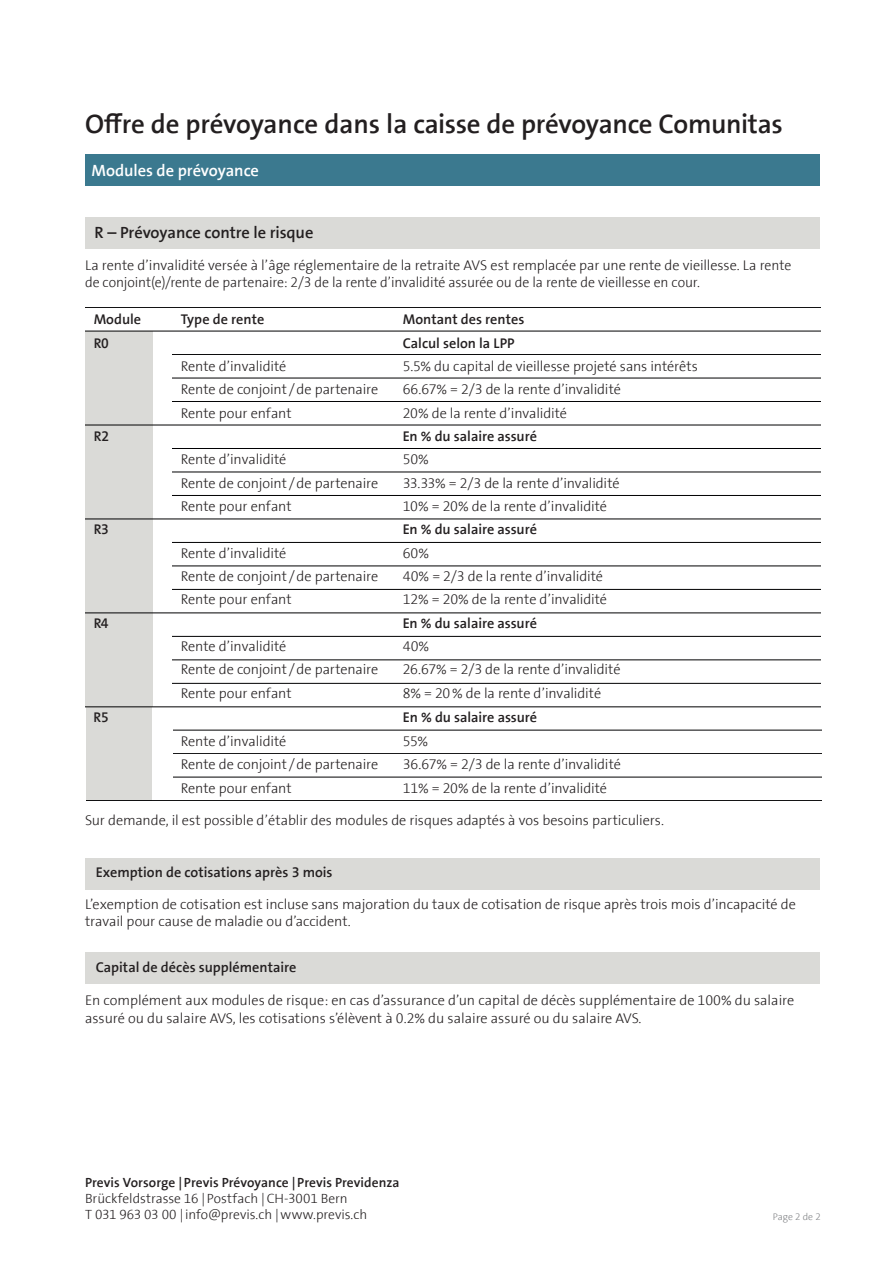
<style>
.page{position:relative;width:893px;height:1263px;background:#fff}
.page>*{position:absolute;margin:0;border:0;box-sizing:border-box;transform-origin:0 0}
.t1{font:300 27px "Previs The Sans";letter-spacing:-.01em;color:#231f20}
.t2{font:300 16.5px "Previs The Sans";letter-spacing:-.01em;color:#231f20}
.t3{font:300 16.5px "Previs The Sans";letter-spacing:-.005em;color:#fff}
.Text_8_light{font:300 14.25px/17.1px "Previs The Sans";letter-spacing:-.005em;color:#231f20}
.t4{font:300 14.25px "Previs The Sans";color:#231f20}
.t5{font:300 13.5px/16.2px "Previs The Sans";letter-spacing:-.005em;color:#231f20}
.t6{font:300 13.5px "Previs The Sans";color:#231f20}
.t7{font:300 9.75px "Previs The Sans";letter-spacing:.01em;color:#808285}
</style>
<div class="page">
<div style="left:85px;top:952px;width:734px;height:31px;background:#dadad7"></div>
<div style="left:85px;top:858px;width:734px;height:32px;background:#dadad7"></div>
<div style="left:85px;top:331px;width:67px;height:376px;background:#dadad7"></div>
<div style="left:86px;top:154px;width:734px;height:32px;background:#3b798f"></div>
<div style="left:85px;top:217px;width:734px;height:32px;background:#dadad7"></div>
<div style="left:86px;top:707px;width:66px;height:93px;background:#dadad7"></div>
<svg style="left:173px;top:729px;width:649px;height:1px"></svg>
<svg style="left:173px;top:776px;width:649px;height:1px"></svg>
<svg style="left:173px;top:753px;width:649px;height:1px"></svg>
<svg style="left:86px;top:800px;width:736px;height:1px"></svg>
<svg style="left:172px;top:354px;width:649px;height:1px"></svg>
<svg style="left:172px;top:448px;width:649px;height:1px"></svg>
<svg style="left:172px;top:541px;width:649px;height:2px"></svg>
<svg style="left:172px;top:635px;width:649px;height:2px"></svg>
<svg style="left:172px;top:401px;width:649px;height:1px"></svg>
<svg style="left:172px;top:495px;width:649px;height:1px"></svg>
<svg style="left:172px;top:588px;width:649px;height:2px"></svg>
<svg style="left:172px;top:682px;width:649px;height:2px"></svg>
<svg style="left:85px;top:705px;width:736px;height:2px"></svg>
<svg style="left:85px;top:307px;width:736px;height:1px"></svg>
<svg style="left:172px;top:377px;width:649px;height:1px"></svg>
<svg style="left:172px;top:471px;width:649px;height:1px"></svg>
<svg style="left:172px;top:565px;width:649px;height:1px"></svg>
<svg style="left:172px;top:659px;width:649px;height:1px"></svg>
<svg style="left:85px;top:330px;width:736px;height:1px"></svg>
<svg style="left:85px;top:424px;width:736px;height:1px"></svg>
<svg style="left:85px;top:518px;width:736px;height:1px"></svg>
<svg style="left:85px;top:611px;width:736px;height:2px"></svg>
<h1 class="t1" style="left:85px;top:110px;width:699px">Offre de prévoyance dans la caisse de prévoyance Comunitas</h1>
<p class="t3" style="left:91px;top:162px;width:169px">Modules de prévoyance</p>
<h3 class="t2" style="left:95px;top:224px;width:220px">R – Prévoyance contre le risque</h3>
<p class="Text_8_light" style="left:85px;top:257px;width:708px">La rente d’invalidité versée à l’âge réglementaire de la retraite AVS est remplacée par une rente de vieillesse. La rente de conjoint(e)/rente de partenaire: 2/3 de la rente d’invalidité assurée ou de la rente de vieillesse en cour.</p>
<p class="t4" style="left:94px;top:312px;width:49px">Module</p>
<p class="t4" style="left:181px;top:312px;width:85px">Type de rente</p>
<p class="t4" style="left:403px;top:312px;width:123px">Montant des rentes</p>
<p class="t4" style="left:94px;top:335px;width:17px">R0</p>
<p class="t4" style="left:403px;top:335px;width:113px">Calcul selon la LPP</p>
<p class="Text_8_light" style="left:181px;top:358px;width:107px">Rente d’invalidité</p>
<p class="Text_8_light" style="left:403px;top:358px;width:297px">5.5% du capital de vieillesse projeté sans intérêts</p>
<p class="Text_8_light" style="left:181px;top:382px;width:199px">Rente de conjoint /de partenaire</p>
<p class="Text_8_light" style="left:403px;top:382px;width:220px">66.67% = 2/3 de la rente d’invalidité</p>
<p class="Text_8_light" style="left:181px;top:405px;width:112px">Rente pour enfant</p>
<p class="Text_8_light" style="left:403px;top:405px;width:166px">20% de la rente d’invalidité</p>
<p class="t4" style="left:94px;top:429px;width:17px">R2</p>
<p class="t4" style="left:403px;top:429px;width:136px">En % du salaire assuré</p>
<p class="Text_8_light" style="left:181px;top:451px;width:107px">Rente d’invalidité</p>
<p class="Text_8_light" style="left:403px;top:451px;width:28px">50%</p>
<p class="Text_8_light" style="left:181px;top:475px;width:199px">Rente de conjoint /de partenaire</p>
<p class="Text_8_light" style="left:403px;top:475px;width:218px">33.33% = 2/3 de la rente d’invalidité</p>
<p class="Text_8_light" style="left:181px;top:498px;width:112px">Rente pour enfant</p>
<p class="Text_8_light" style="left:403px;top:498px;width:206px">10% = 20% de la rente d’invalidité</p>
<p class="t4" style="left:94px;top:522px;width:17px">R3</p>
<p class="t4" style="left:403px;top:522px;width:136px">En % du salaire assuré</p>
<p class="Text_8_light" style="left:181px;top:545px;width:107px">Rente d’invalidité</p>
<p class="Text_8_light" style="left:403px;top:545px;width:28px">60%</p>
<p class="Text_8_light" style="left:181px;top:568px;width:199px">Rente de conjoint /de partenaire</p>
<p class="Text_8_light" style="left:403px;top:568px;width:202px">40% = 2/3 de la rente d’invalidité</p>
<p class="Text_8_light" style="left:181px;top:591px;width:112px">Rente pour enfant</p>
<p class="Text_8_light" style="left:403px;top:591px;width:206px">12% = 20% de la rente d’invalidité</p>
<p class="t4" style="left:94px;top:615px;width:16px">R4</p>
<p class="t4" style="left:403px;top:615px;width:136px">En % du salaire assuré</p>
<p class="Text_8_light" style="left:181px;top:638px;width:107px">Rente d’invalidité</p>
<p class="Text_8_light" style="left:403px;top:638px;width:28px">40%</p>
<p class="Text_8_light" style="left:181px;top:661px;width:199px">Rente de conjoint /de partenaire</p>
<p class="Text_8_light" style="left:403px;top:661px;width:219px">26.67% = 2/3 de la rente d’invalidité</p>
<p class="Text_8_light" style="left:181px;top:685px;width:112px">Rente pour enfant</p>
<p class="Text_8_light" style="left:403px;top:685px;width:200px">8% = 20% de la rente d’invalidité</p>
<p class="t4" style="left:94px;top:710px;width:17px">R5</p>
<p class="t4" style="left:403px;top:710px;width:136px">En % du salaire assuré</p>
<p class="Text_8_light" style="left:181px;top:733px;width:107px">Rente d’invalidité</p>
<p class="Text_8_light" style="left:403px;top:733px;width:27px">55%</p>
<p class="Text_8_light" style="left:181px;top:756px;width:199px">Rente de conjoint /de partenaire</p>
<p class="Text_8_light" style="left:403px;top:756px;width:220px">36.67% = 2/3 de la rente d’invalidité</p>
<p class="Text_8_light" style="left:181px;top:780px;width:112px">Rente pour enfant</p>
<p class="Text_8_light" style="left:403px;top:780px;width:206px">11% = 20% de la rente d’invalidité</p>
<p class="Text_8_light" style="left:85px;top:812px;width:580px">Sur demande, il est possible d’établir des modules de risques adaptés à vos besoins particuliers.</p>
<p class="t4" style="left:96px;top:865px;width:238px">Exemption de cotisations après 3 mois</p>
<p class="Text_8_light" style="left:85px;top:896px;width:712px">L’exemption de cotisation est incluse sans majoration du taux de cotisation de risque après trois mois d’incapacité de travail pour cause de maladie ou d’accident.</p>
<p class="t4" style="left:96px;top:960px;width:202px">Capital de décès supplémentaire</p>
<p class="Text_8_light" style="left:85px;top:993px;width:711px">En complément aux modules de risque: en cas d’assurance d’un capital de décès supplémentaire de 100% du salaire assuré ou du salaire AVS, les cotisations s’élèvent à 0.2% du salaire assuré ou du salaire AVS.</p>
<p class="t6" style="left:85px;top:1175px;width:316px">Previs Vorsorge |Previs Prévoyance |Previs Previdenza</p>
<p class="t5" style="left:85px;top:1190px;width:284px">Brückfeldstrasse 16 |Postfach |CH-3001 Bern<br>T 031 963 03 00 |info@previs.ch |www.previs.ch</p>
<p class="t7" style="left:773px;top:1212px;width:49px">Page 2 de 2</p>
</div>
